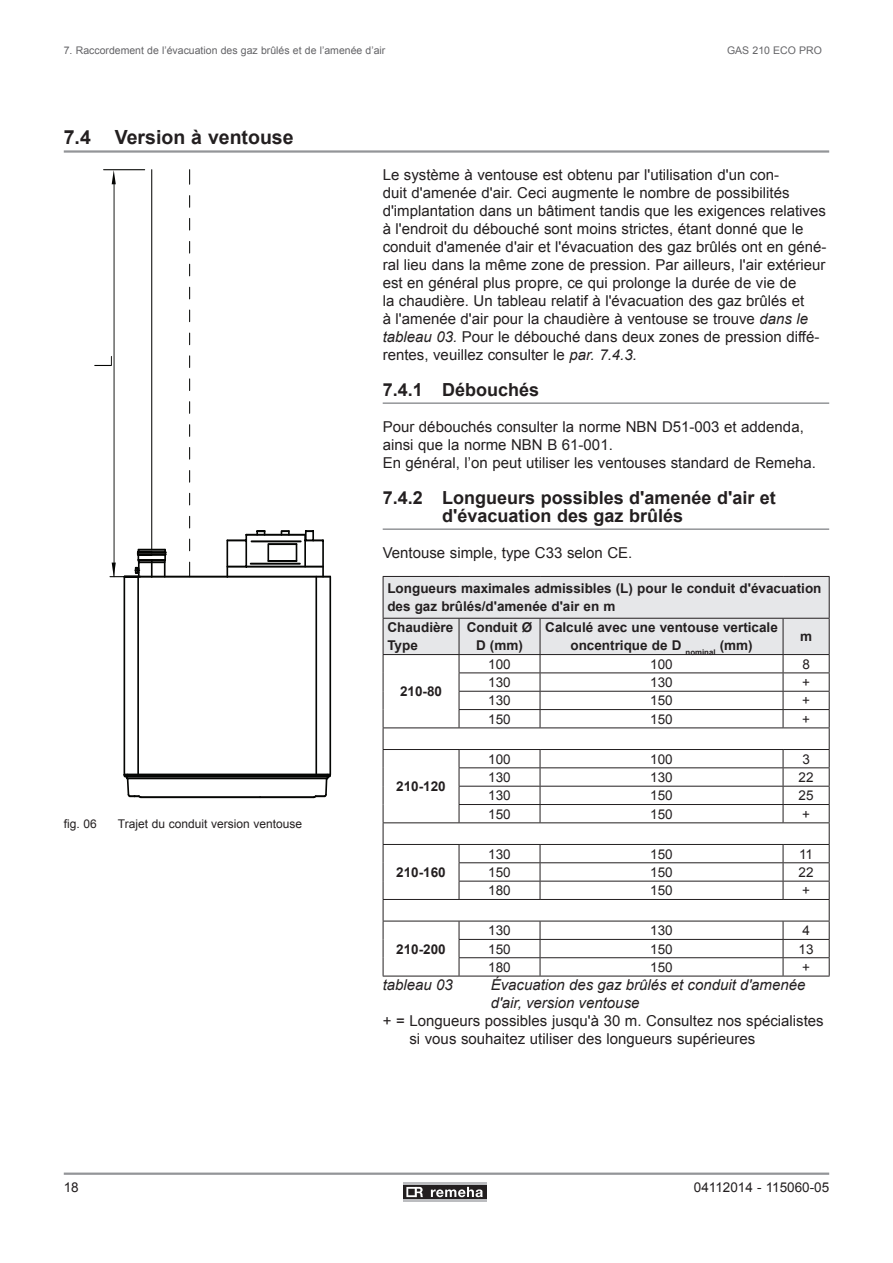
<style>
.page{position:relative;width:893px;height:1263px;background:#fff}
.page>*{position:absolute;margin:0;border:0;box-sizing:border-box;transform-origin:0 0}
.t1{font:700 19.5px "Arial";color:#231f20}
.t2{font:700 18px/18px "Arial";color:#231f20}
.t3{font:15px/18px "Arial";color:#231f20}
.t4{font:italic 15px/18px "Arial";color:#231f20}
.t5{font:700 13.5px/18px "Arial";color:#231f20}
.t6{font:13.5px "Arial";color:#231f20}
.t7{font:12px "Arial";color:#231f20}
.t8{font:10.5px "Arial";color:#636366}
.s1{font-style:italic}
</style>
<div class="page">
<hr style="left:64px;top:1172px;width:765px;height:3px;background:#939598">
<div style="left:403px;top:1185px;width:83px;height:14px;background:#231f20"></div>
<hr style="left:403px;top:1182px;width:83px;height:3px;background:#bcbdc0">
<hr style="left:403px;top:1199px;width:83px;height:3px;background:#bcbdc0">
<svg style="left:406px;top:1187px;width:17px;height:10px"></svg>
<svg style="left:431px;top:1187px;width:52px;height:10px"></svg>
<hr style="left:114px;top:184px;width:1px;height:393px;background:#040503">
<hr style="left:104px;top:169px;width:41px;height:1px;background:#040503">
<svg style="left:112px;top:170px;width:4px;height:14px"></svg>
<svg style="left:94px;top:356px;width:18px;height:10px"></svg>
<svg style="left:189px;top:218px;width:1px;height:12px"></svg>
<svg style="left:189px;top:241px;width:1px;height:12px"></svg>
<svg style="left:189px;top:264px;width:1px;height:12px"></svg>
<svg style="left:189px;top:287px;width:1px;height:12px"></svg>
<svg style="left:189px;top:310px;width:1px;height:12px"></svg>
<svg style="left:189px;top:333px;width:1px;height:12px"></svg>
<svg style="left:189px;top:447px;width:1px;height:12px"></svg>
<svg style="left:189px;top:493px;width:1px;height:12px"></svg>
<svg style="left:189px;top:516px;width:1px;height:12px"></svg>
<svg style="left:189px;top:539px;width:1px;height:12px"></svg>
<svg style="left:189px;top:562px;width:1px;height:14px"></svg>
<svg style="left:189px;top:170px;width:1px;height:14px"></svg>
<hr style="left:151px;top:170px;width:1px;height:380px;background:#040503">
<hr style="left:123px;top:577px;width:2px;height:198px;background:#040503">
<hr style="left:329px;top:577px;width:2px;height:198px;background:#040503">
<hr style="left:137px;top:577px;width:2px;height:198px;background:#040503">
<hr style="left:315px;top:577px;width:2px;height:198px;background:#040503">
<svg style="left:123px;top:773px;width:209px;height:26px"></svg>
<hr style="left:124px;top:576px;width:103px;height:1px;background:#040503">
<hr style="left:227px;top:576px;width:103px;height:1px;background:#040503">
<svg style="left:110px;top:548px;width:57px;height:29px"></svg>
<hr style="left:246px;top:534px;width:59px;height:2px;background:#040503">
<hr style="left:227px;top:566px;width:96px;height:1px;background:#040503">
<svg style="left:227px;top:539px;width:18px;height:2px"></svg>
<hr style="left:245px;top:535px;width:2px;height:32px;background:#040503">
<hr style="left:251px;top:563px;width:49px;height:2px;background:#040503">
<hr style="left:251px;top:540px;width:50px;height:2px;background:#040503">
<div style="left:256px;top:530px;width:9px;height:6px;border:2px solid #040503"></div>
<svg style="left:264px;top:530px;width:34px;height:33px"></svg>
<hr style="left:304px;top:535px;width:2px;height:32px;background:#040503">
<svg style="left:305px;top:530px;width:18px;height:11px"></svg>
<hr style="left:226px;top:540px;width:2px;height:37px;background:#040503">
<hr style="left:322px;top:540px;width:2px;height:37px;background:#040503">
<hr style="left:383px;top:402px;width:446px;height:2px;background:#939598">
<hr style="left:383px;top:528px;width:446px;height:2px;background:#939598">
<hr style="left:383px;top:976px;width:76px;height:1px;background:#231f20">
<svg style="left:383px;top:576px;width:447px;height:400px"></svg>
<hr style="left:459px;top:976px;width:81px;height:1px;background:#231f20">
<hr style="left:540px;top:976px;width:243px;height:1px;background:#231f20">
<hr style="left:783px;top:976px;width:47px;height:1px;background:#231f20">
<hr style="left:64px;top:150px;width:765px;height:3px;background:#939598">
<p class="t8" style="left:64px;top:43px;width:323px">7. Raccordement de l’évacuation des gaz brûlés et de l’amenée d’air</p>
<h1 class="t1" style="left:64px;top:124px;width:231px">7.4 Version à ventouse</h1>
<p class="t8" style="left:727px;top:43px;width:96px">GAS 210 ECO PRO</p>
<p class="t3" style="left:383px;top:166px;width:445px">Le système à ventouse est obtenu par l'utilisation d'un con-<br>duit d'amenée d'air. Ceci augmente le nombre de possibilités d'implantation dans un bâtiment tandis que les exigences relatives à l'endroit du débouché sont moins strictes, étant donné que le conduit d'amenée d'air et l'évacuation des gaz brûlés ont en géné&shy;ral lieu dans la même zone de pression. Par ailleurs, l'air extérieur est en général plus propre, ce qui prolonge la durée de vie de<br>la chaudière. Un tableau relatif à l'évacuation des gaz brûlés et<br>à l'amenée d'air pour la chaudière à ventouse se trouve <span class="s1">dans le tableau 03.</span> Pour le débouché dans deux zones de pression diffé&shy;rentes, veuillez consulter le <span class="s1">par. 7.4.3.</span></p>
<p class="t2" style="left:383px;top:381px;width:158px">7.4.1 Débouchés</p>
<p class="t3" style="left:383px;top:418px;width:435px">Pour débouchés consulter la norme NBN D51-003 et addenda, ainsi que la norme NBN B 61-001.<br>En général, l’on peut utiliser les ventouses standard de Remeha.</p>
<p class="t2" style="left:442px;top:489px;width:335px;text-indent:-60px">7.4.2 Longueurs possibles d'amenée d'air et d'évacuation des gaz brûlés</p>
<p class="t3" style="left:383px;top:544px;width:251px">Ventouse simple, type C33 selon CE.</p>
<p class="t7" style="left:64px;top:816px;width:35px">fig. 06</p>
<p class="t7" style="left:118px;top:816px;width:186px">Trajet du conduit version ventouse</p>
<p class="t5" style="left:387px;top:580px;width:436px">Longueurs maximales admissibles (L) pour le conduit d'évacuation des gaz brûlés/d'amenée d'air en m</p>
<p class="t5" style="left:387px;top:619px;width:68px">Chaudière<br>Type</p>
<p class="t5" style="left:467px;top:619px;width:67px;text-align:center">Conduit Ø<br>D (mm)</p>
<p class="t5" style="left:545px;top:619px;width:234px;text-align:center">Calculé avec une ventouse verticale oncentrique de D <sub>nominal</sub> (mm)</p>
<p class="t5" style="left:800px;top:628px;width:14px">m</p>
<p class="t5" style="left:400px;top:683px;width:44px">210-80</p>
<p class="t6" style="left:488px;top:655px;width:24px">100</p>
<p class="t6" style="left:650px;top:655px;width:24px">100</p>
<p class="t6" style="left:802px;top:655px;width:9px">8</p>
<p class="t6" style="left:488px;top:673px;width:24px">130</p>
<p class="t6" style="left:650px;top:673px;width:24px">130</p>
<p class="t6" style="left:802px;top:673px;width:9px">+</p>
<p class="t6" style="left:488px;top:692px;width:24px">130</p>
<p class="t6" style="left:650px;top:692px;width:24px">150</p>
<p class="t6" style="left:802px;top:692px;width:9px">+</p>
<p class="t6" style="left:488px;top:710px;width:24px">150</p>
<p class="t6" style="left:650px;top:710px;width:24px">150</p>
<p class="t6" style="left:802px;top:710px;width:9px">+</p>
<p class="t5" style="left:396px;top:778px;width:51px">210-120</p>
<p class="t5" style="left:396px;top:863px;width:51px">210-160</p>
<p class="t5" style="left:396px;top:940px;width:51px">210-200</p>
<p class="t6" style="left:488px;top:750px;width:24px">100</p>
<p class="t6" style="left:650px;top:750px;width:24px">100</p>
<p class="t6" style="left:802px;top:750px;width:9px">3</p>
<p class="t6" style="left:488px;top:768px;width:24px">130</p>
<p class="t6" style="left:650px;top:768px;width:24px">130</p>
<p class="t6" style="left:799px;top:768px;width:17px">22</p>
<p class="t6" style="left:488px;top:787px;width:24px">130</p>
<p class="t6" style="left:650px;top:787px;width:24px">150</p>
<p class="t6" style="left:799px;top:787px;width:17px">25</p>
<p class="t6" style="left:488px;top:805px;width:24px">150</p>
<p class="t6" style="left:650px;top:805px;width:24px">150</p>
<p class="t6" style="left:802px;top:805px;width:9px">+</p>
<p class="t6" style="left:488px;top:845px;width:24px">130</p>
<p class="t6" style="left:650px;top:845px;width:24px">150</p>
<p class="t6" style="left:799px;top:845px;width:16px">11</p>
<p class="t6" style="left:488px;top:863px;width:24px">150</p>
<p class="t6" style="left:650px;top:863px;width:24px">150</p>
<p class="t6" style="left:799px;top:863px;width:17px">22</p>
<p class="t6" style="left:488px;top:882px;width:24px">180</p>
<p class="t6" style="left:650px;top:882px;width:24px">150</p>
<p class="t6" style="left:802px;top:882px;width:9px">+</p>
<p class="t6" style="left:488px;top:921px;width:24px">130</p>
<p class="t6" style="left:650px;top:921px;width:24px">130</p>
<p class="t6" style="left:802px;top:921px;width:9px">4</p>
<p class="t6" style="left:488px;top:940px;width:24px">150</p>
<p class="t6" style="left:650px;top:940px;width:24px">150</p>
<p class="t6" style="left:799px;top:940px;width:17px">13</p>
<p class="t6" style="left:488px;top:958px;width:24px">180</p>
<p class="t6" style="left:650px;top:958px;width:24px">150</p>
<p class="t6" style="left:802px;top:958px;width:9px">+</p>
<p class="t4" style="left:383px;top:976px;width:72px">tableau 03</p>
<p class="t4" style="left:491px;top:976px;width:316px">Évacuation des gaz brûlés et conduit d'amenée d'air, version ventouse</p>
<p class="t3" style="left:409px;top:1012px;width:416px;text-indent:-27px">+ = Longueurs possibles jusqu'à 30 m. Consultez nos spécialistes si vous souhaitez utiliser des longueurs supérieures</p>
<p class="t6" style="left:64px;top:1178px;width:17px">18</p>
<p class="t6" style="left:694px;top:1178px;width:137px">04112014 - 115060-05</p>
</div>
